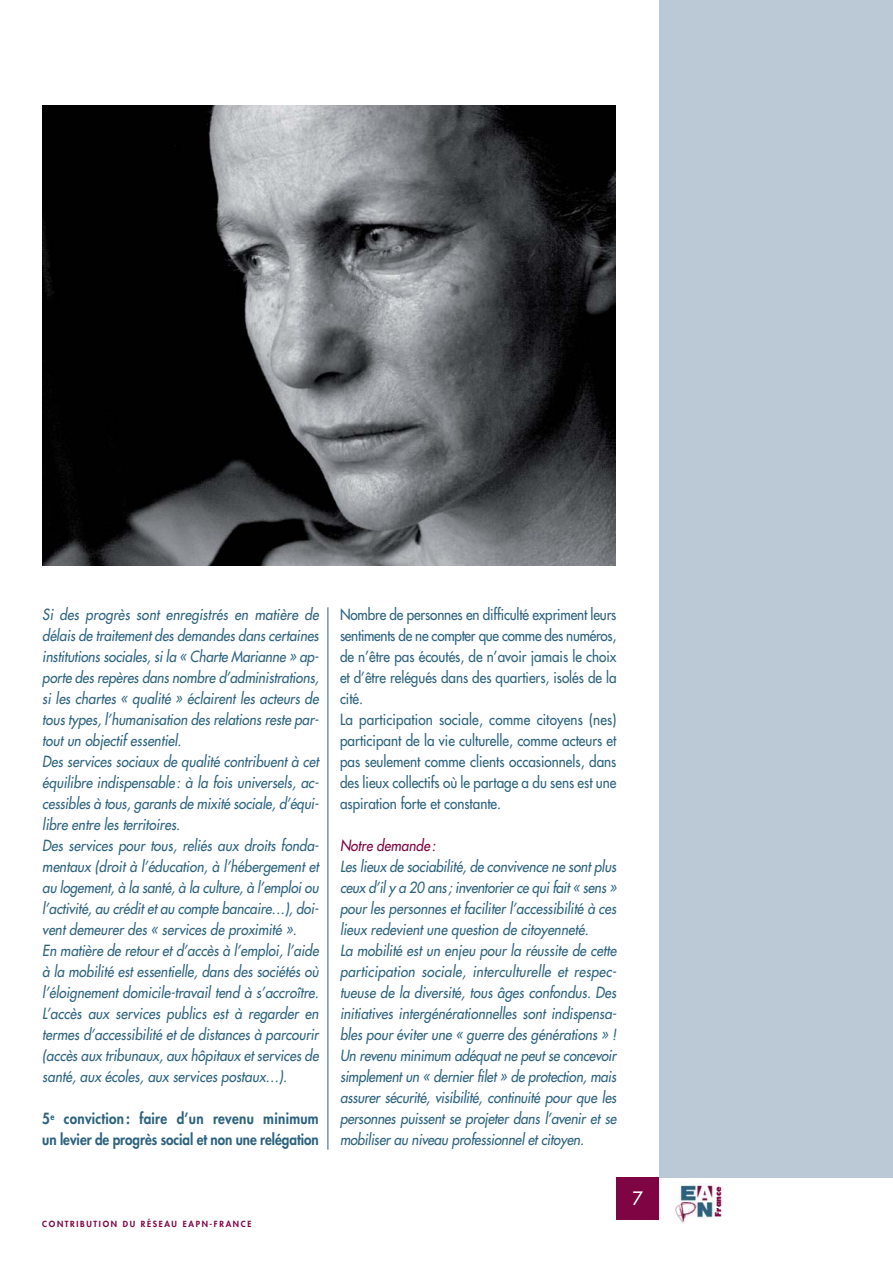
<style>
.page{position:relative;width:893px;height:1263px;background:#fff}
.page>*{position:absolute;margin:0;border:0;box-sizing:border-box;transform-origin:0 0}
.t1{font:18px "Futura";color:#fff}
.t2{font:italic 15px/21px "Futura";color:#2d637f;scale:.9 1}
.t3{font:15px/21px "Futura";color:#2d637f;scale:.9 1}
.t4{font:800 15px/21px "Futura";color:#2d637f;scale:.9 1}
.t5{font:italic 15px "Futura";color:#7e0443;scale:.9 1}
.t6{font:800 9.15px "Futura T";color:#7e0443}
.t7{font:800 8.25px "Futura";letter-spacing:.2em;color:#7e0443}
</style>
<div class="page">
<div style="left:659px;top:0;width:233px;height:1177px;background:#bbc8d5"></div>
<hr style="left:327px;top:607px;width:1px;height:543px;background:#2d637f">
<div style="left:616px;top:1177px;width:43px;height:43px;background:#7e0443"></div>
<img style="left:42px;top:106px;width:573px;height:459px">
<img style="left:674px;top:1185px;width:39px;height:39px">
<p class="t2" style="left:42px;top:605px;width:311px">Si des progrès sont enregistrés en matière de délais de traitement des demandes dans certaines institutions sociales, si la « Charte Marianne » ap&shy;porte des repères dans nombre d’administrations, si les chartes « qualité » éclairent les acteurs de tous types, l’humanisation des relations reste par&shy;tout un objectif essentiel.<br>Des services sociaux de qualité contribuent à cet équilibre indispensable: à la fois universels, ac&shy;cessibles à tous, garants de mixité sociale, d’équi&shy;libre entre les territoires.<br>Des services pour tous, reliés aux droits fonda&shy;mentaux (droit à l’éducation, à l’hébergement et au logement,à la santé,à la culture,à l’emploiou l’activité, au crédit et au compte bancaire…), doi&shy;vent demeurer des « services de proximité ».<br>En matière de retour et d’accès à l’emploi, l’aide à la mobilité est essentielle, dans des sociétés où l’éloignement domicile-travail tend à s’accroître.<br>L’accès aux services publics est à regarder en termes d’accessibilité et de distances à parcourir (accès aux tribunaux, aux hôpitaux et services de santé, aux écoles, aux services postaux…).</p>
<p class="t4" style="left:42px;top:1109px;width:309px">5<sup>e</sup> conviction: faire d’un revenu minimum un levier de progrès social et non une relégation</p>
<p class="t7" style="left:42px;top:1220px;width:211px">CONTRIBUTION DU RÉSEAU EAPN-FRANCE</p>
<p class="t3" style="left:340px;top:605px;width:309px">Nombre de personnes en difficulté expriment leurs sentiments de ne compter que comme des numéros, de n’être pas écoutés, de n’avoir jamais le choix et d’être relégués dans des quartiers, isolés de la cité.<br>La participation sociale, comme citoyens (nes) participant de la vie culturelle, comme acteurs et pas seulement comme clients occasionnels, dans des lieux collectifs où le partage a du sens est une aspiration forte et constante.</p>
<p class="t5" style="left:340px;top:838px;width:110px">Notre demande:</p>
<p class="t2" style="left:340px;top:857px;width:311px">Les lieux de sociabilité, de convivence ne sont plus ceux d’ily a 20 ans;inventorierce quifait« sens » pour les personnes et faciliter l’accessibilité à ces lieux redevient une question de citoyenneté.<br>La mobilité est un enjeu pour la réussite de cette participation sociale, interculturelle et respec&shy;tueuse de la diversité, tous âges confondus. Des initiatives intergénérationnelles sont indispensa&shy;bles pour éviter une « guerre des générations » !<br>Un revenu minimum adéquat ne peut se concevoir simplement un « dernier filet » de protection, mais assurer sécurité, visibilité, continuité pour que les personnes puissent se projeter dans l’avenir et se mobiliser au niveau professionnel et citoyen.</p>
<p class="t1" style="left:632px;top:1189px;width:12px">7</p>
<p class="t6" style="left:714px;top:1217px;width:32px;rotate:-90deg">France</p>
</div>
